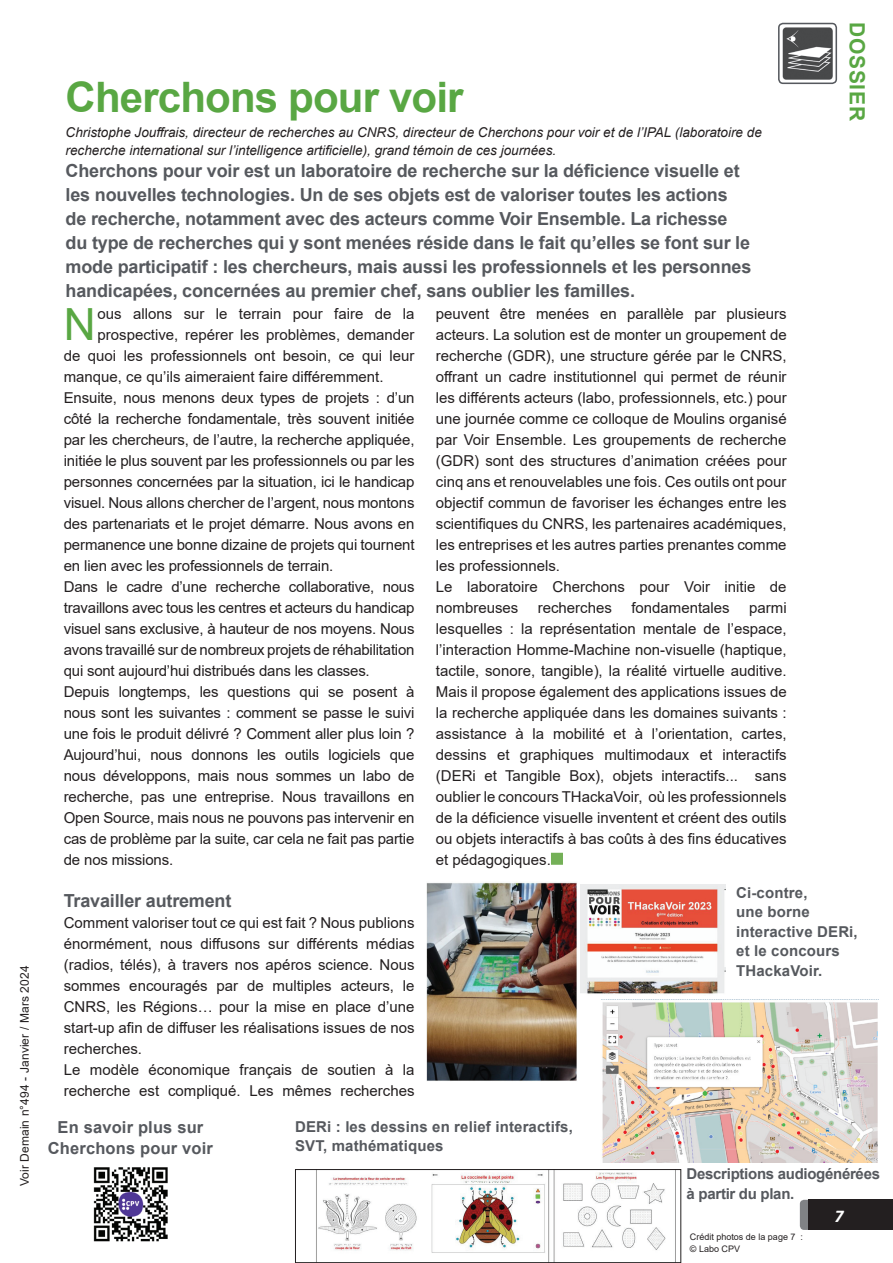
<style>
.page{position:relative;width:893px;height:1263px;background:#fff}
.page>*{position:absolute;margin:0;border:0;box-sizing:border-box;transform-origin:0 0}
.t1{font:44.4px "Arial";color:#59a743}
.t2{font:700 42px "Arial";letter-spacing:-.02em;color:#59a743}
.t3{font:700 21px "Arial";letter-spacing:.035em;color:#59a743}
.t4{font:700 18px/24px "Arial";letter-spacing:-.01em;color:#56595e}
.t5{font:italic 700 18px "Calibri";color:#fff}
.t6{font:700 16.5px/21px "Arial";letter-spacing:.01em;color:#56595e;text-align:center}
.t7{font:15px/21px "Arial";color:#231f20}
.t8{font:700 15px/19.5px "Arial";letter-spacing:.01em;color:#56595e}
.t9{font:700 15px/19.5px "Arial";letter-spacing:-.02em;color:#56595e}
.t10{font:italic 13.5px/18px "Arial";color:#231f20}
.t11{font:12px "Arial";letter-spacing:.01em;color:#231f20}
.t12{font:9px/12px "Arial";color:#231f20}
</style>
<div class="page">
<svg style="left:800px;top:1200px;width:9px;height:30px"></svg>
<div style="left:809px;top:1200px;width:84px;height:30px;background:#231f20"></div>
<img style="left:782px;top:27px;width:51px;height:53px">
<div style="left:778px;top:23px;width:59px;height:61px;border:2px solid #56595e;border-radius:4px"></div>
<div style="left:551px;top:853px;width:12px;height:12px;background:#74b057;border:1px solid #74b057"></div>
<img style="left:93px;top:1167px;width:75px;height:75px">
<img style="left:316px;top:1171px;width:360px;height:90px">
<div style="left:295px;top:1169px;width:386px;height:94px;border:1px solid #231f20"></div>
<img style="left:581px;top:885px;width:144px;height:109px">
<img style="left:427px;top:882px;width:150px;height:199px">
<img style="left:601px;top:999px;width:277px;height:163px">
<p class="t11" style="left:16px;top:1186px;width:222px;rotate:-90deg">Voir Demain n°494 - Janvier / Mars 2024</p>
<h2 class="t2" style="left:66px;top:67px;width:399px">Cherchons pour voir</h2>
<p class="t10" style="left:66px;top:124px;width:698px">Christophe Jouffrais, directeur de recherches au CNRS, directeur de Cherchons pour voir et de l’IPAL (laboratoire de recherche international sur l’intelligence artificielle), grand témoin de ces journées.</p>
<p class="t4" style="left:66px;top:159px;width:687px">Cherchons pour voir est un laboratoire de recherche sur la déficience visuelle et les nouvelles technologies. Un de ses objets est de valoriser toutes les actions de recherche, notamment avec des acteurs comme Voir Ensemble. La richesse du type de recherches qui y sont menées réside dans le fait qu’elles se font sur le mode participatif : les chercheurs, mais aussi les professionnels et les personnes handicapées, concernées au premier chef, sans oublier les familles.</p>
<h3 class="t3" style="left:872px;top:22px;width:100px;rotate:90deg">Dossier</h3>
<h1 class="t1" style="left:64px;top:293px;width:34px">N</h1>
<p class="t7" style="left:98px;top:303px;width:318px">ous allons sur le terrain pour faire de la</p>
<p class="t7" style="left:98px;top:324px;width:318px">prospective, repérer les problèmes, demander</p>
<p class="t7" style="left:64px;top:345px;width:352px">de quoi les professionnels ont besoin, ce qui leur</p>
<p class="t7" style="left:64px;top:366px;width:321px">manque, ce qu’ils aimeraient faire différemment.</p>
<p class="t7" style="left:64px;top:387px;width:352px">Ensuite, nous menons deux types de projets : d’un</p>
<p class="t7" style="left:64px;top:408px;width:352px">côté la recherche fondamentale, très souvent initiée</p>
<p class="t7" style="left:64px;top:429px;width:352px">par les chercheurs, de l’autre, la recherche appliquée,</p>
<p class="t7" style="left:64px;top:450px;width:352px">initiée le plus souvent par les professionnels ou par les</p>
<p class="t7" style="left:64px;top:471px;width:352px">personnes concernées par la situation, ici le handicap</p>
<p class="t7" style="left:64px;top:492px;width:352px">visuel. Nous allons chercher de l’argent, nous montons</p>
<p class="t7" style="left:64px;top:513px;width:352px">des partenariats et le projet démarre. Nous avons en</p>
<p class="t7" style="left:64px;top:534px;width:352px">permanence une bonne dizaine de projets qui tournent</p>
<p class="t7" style="left:64px;top:555px;width:271px">en lien avec les professionnels de terrain.</p>
<p class="t7" style="left:64px;top:576px;width:352px">Dans le cadre d’une recherche collaborative, nous</p>
<p class="t7" style="left:64px;top:597px;width:352px">travaillons avec tous les centres et acteurs du handicap</p>
<p class="t7" style="left:64px;top:618px;width:352px">visuel sans exclusive, à hauteur de nos moyens. Nous</p>
<p class="t7" style="left:64px;top:639px;width:352px">avons travaillé sur de nombreux projets de réhabilitation</p>
<p class="t7" style="left:64px;top:660px;width:307px">qui sont aujourd’hui distribués dans les classes.</p>
<p class="t7" style="left:64px;top:681px;width:352px">Depuis longtemps, les questions qui se posent à</p>
<p class="t7" style="left:64px;top:702px;width:352px">nous sont les suivantes : comment se passe le suivi</p>
<p class="t7" style="left:64px;top:723px;width:352px">une fois le produit délivré ? Comment aller plus loin ?</p>
<p class="t7" style="left:64px;top:744px;width:352px">Aujourd’hui, nous donnons les outils logiciels que</p>
<p class="t7" style="left:64px;top:765px;width:352px">nous développons, mais nous sommes un labo de</p>
<p class="t7" style="left:64px;top:786px;width:352px">recherche, pas une entreprise. Nous travaillons en</p>
<p class="t7" style="left:64px;top:807px;width:352px">Open Source, mais nous ne pouvons pas intervenir en</p>
<p class="t7" style="left:64px;top:828px;width:352px">cas de problème par la suite, car cela ne fait pas partie</p>
<p class="t7" style="left:64px;top:849px;width:111px">de nos missions.</p>
<p class="t4" style="left:64px;top:889px;width:169px">Travailler autrement</p>
<p class="t7" style="left:64px;top:912px;width:352px">Comment valoriser tout ce qui est fait ? Nous publions énormément, nous diffusons sur différents médias (radios, télés), à travers nos apéros science. Nous sommes encouragés par de multiples acteurs, le CNRS, les Régions… pour la mise en place d’une start-up afin de diffuser les réalisations issues de nos recherches.<br>Le modèle économique français de soutien à la recherche est compliqué. Les mêmes recherches</p>
<p class="t7" style="left:436px;top:303px;width:352px">peuvent être menées en parallèle par plusieurs acteurs. La solution est de monter un groupement de recherche (GDR), une structure gérée par le CNRS, offrant un cadre institutionnel qui permet de réunir les différents acteurs (labo, professionnels, etc.) pour une journée comme ce colloque de Moulins organisé par Voir Ensemble. Les groupements de recherche (GDR) sont des structures d’animation créées pour cinq ans et renouvelables une fois. Ces outils ont pour objectif commun de favoriser les échanges entre les scientifiques du CNRS, les partenaires académiques, les entreprises et les autres parties prenantes comme les professionnels.<br>Le laboratoire Cherchons pour Voir initie de nombreuses</p>
<p class="t7" style="left:538px;top:597px;width:76px">recherches</p>
<p class="t7" style="left:631px;top:597px;width:100px">fondamentales</p>
<p class="t7" style="left:436px;top:597px;width:352px;text-align:justify;text-indent:313px">parmi lesquelles : la représentation mentale de l’espace, l’interaction Homme-Machine non-visuelle (haptique, tactile, sonore, tangible), la réalité virtuelle auditive.<br>Mais il propose également des applications issues de la recherche appliquée dans les domaines suivants : assistance à la mobilité et à l’orientation, cartes, dessins et graphiques multimodaux et interactifs (DERi et Tangible Box), objets interactifs... sans oublier le concours THackaVoir, où les professionnels de la déficience visuelle inventent et créent des outils ou objets interactifs à bas coûts à des fins éducatives et pédagogiques.</p>
<p class="t8" style="left:736px;top:883px;width:123px">Ci-contre,<br>une borne interactive DERi, et le concours<br>THackaVoir.</p>
<p class="t6" style="left:48px;top:1116px;width:167px">En savoir plus sur<br>Cherchons pour voir</p>
<p class="t8" style="left:295px;top:1117px;width:279px">DERi : les dessins en relief interactifs,<br>SVT, mathématiques</p>
<p class="t9" style="left:687px;top:1164px;width:195px">Descriptions audiogénérées à partir du plan.</p>
<p class="t12" style="left:690px;top:1230px;width:115px">Crédit photos de la page 7 : © Labo CPV</p>
<p class="t5" style="left:834px;top:1203px;width:11px">7</p>
</div>
